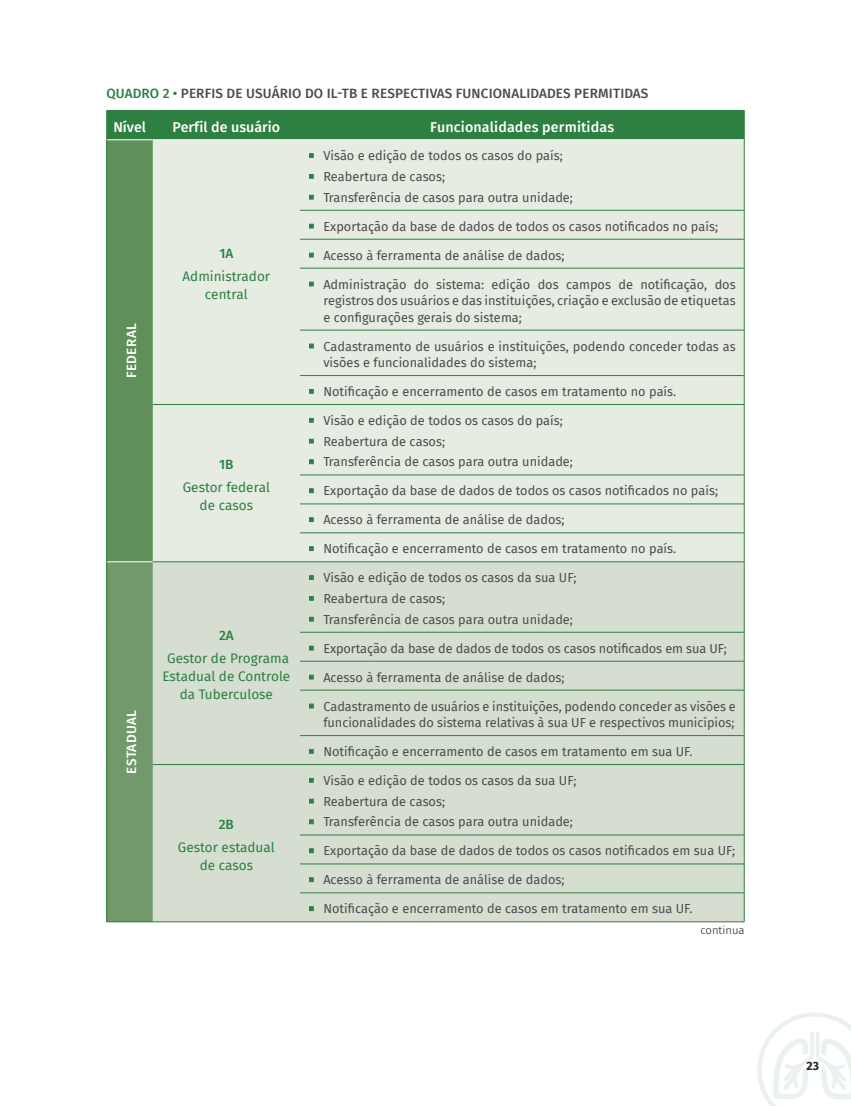
<style>
.page{position:relative;width:851px;height:1106px;background:#fff}
.page>*{position:absolute;margin:0;border:0;box-sizing:border-box;transform-origin:0 0}
.t1{font:500 14.25px "Fira Sans";letter-spacing:.01em;color:#fff}
.t2{font:13.5px/18px "Fira Sans";color:#2d7f42;text-align:center}
.t3{font:500 13.5px "Fira Sans";letter-spacing:.01em;color:#4b4c4d}
.t4{font:500 13.5px "Fira Sans";color:#fff}
.t5{font:500 13.5px "Fira Sans";color:#2d7f42}
.t6{font:12.75px/20.7px "Fira Sans";color:#4b4c4d}
.t7{font:700 12px "Fira Sans";color:#231f20}
.t8{font:300 11.25px "Fira Sans";color:#231f20}
.s1{color:#2d7f42}
</style>
<div class="page">
<svg style="left:757px;top:1012px;width:93px;height:94px"></svg>
<div style="left:107px;top:140px;width:46px;height:422px;background:#5f905a"></div>
<div style="left:153px;top:140px;width:590px;height:421px;background:#e6ece2"></div>
<div style="left:107px;top:562px;width:46px;height:359px;background:#72996b"></div>
<div style="left:153px;top:562px;width:590px;height:359px;background:#d5ded0"></div>
<hr style="left:106px;top:140px;width:1px;height:70px;background:#2d7f42">
<svg style="left:106px;top:210px;width:1px;height:58px"></svg>
<hr style="left:106px;top:268px;width:1px;height:62px;background:#2d7f42">
<hr style="left:106px;top:330px;width:1px;height:45px;background:#2d7f42">
<svg style="left:106px;top:375px;width:1px;height:29px"></svg>
<hr style="left:106px;top:404px;width:1px;height:71px;background:#2d7f42">
<svg style="left:106px;top:475px;width:1px;height:87px"></svg>
<hr style="left:106px;top:562px;width:1px;height:70px;background:#2d7f42">
<svg style="left:106px;top:632px;width:1px;height:58px"></svg>
<hr style="left:106px;top:690px;width:1px;height:45px;background:#2d7f42">
<svg style="left:106px;top:735px;width:1px;height:29px"></svg>
<hr style="left:106px;top:764px;width:1px;height:71px;background:#2d7f42">
<svg style="left:106px;top:835px;width:1px;height:86px"></svg>
<div style="left:106px;top:110px;width:638px;height:30px;background:#2d7f42"></div>
<hr style="left:743px;top:140px;width:1px;height:70px;background:#2d7f42">
<svg style="left:743px;top:210px;width:1px;height:58px"></svg>
<hr style="left:743px;top:268px;width:1px;height:62px;background:#2d7f42">
<hr style="left:743px;top:330px;width:1px;height:45px;background:#2d7f42">
<svg style="left:743px;top:375px;width:1px;height:29px"></svg>
<hr style="left:743px;top:405px;width:1px;height:70px;background:#2d7f42">
<svg style="left:743px;top:475px;width:1px;height:86px"></svg>
<hr style="left:300px;top:210px;width:443px;height:1px;background:#2d7f42">
<hr style="left:300px;top:239px;width:443px;height:1px;background:#2d7f42">
<hr style="left:300px;top:268px;width:443px;height:1px;background:#2d7f42">
<hr style="left:300px;top:330px;width:443px;height:1px;background:#2d7f42">
<hr style="left:300px;top:375px;width:443px;height:1px;background:#2d7f42">
<hr style="left:300px;top:475px;width:443px;height:1px;background:#2d7f42">
<hr style="left:300px;top:503px;width:443px;height:1px;background:#2d7f42">
<hr style="left:300px;top:532px;width:443px;height:1px;background:#2d7f42">
<hr style="left:743px;top:562px;width:1px;height:70px;background:#2d7f42">
<svg style="left:743px;top:632px;width:1px;height:58px"></svg>
<hr style="left:743px;top:690px;width:1px;height:45px;background:#2d7f42">
<svg style="left:743px;top:735px;width:1px;height:29px"></svg>
<hr style="left:743px;top:765px;width:1px;height:70px;background:#2d7f42">
<svg style="left:743px;top:835px;width:1px;height:86px"></svg>
<hr style="left:300px;top:632px;width:443px;height:1px;background:#2d7f42">
<hr style="left:300px;top:661px;width:443px;height:1px;background:#2d7f42">
<hr style="left:300px;top:690px;width:443px;height:1px;background:#2d7f42">
<hr style="left:300px;top:735px;width:443px;height:1px;background:#2d7f42">
<hr style="left:300px;top:834px;width:443px;height:1px;background:#2d7f42">
<hr style="left:300px;top:863px;width:443px;height:1px;background:#2d7f42">
<hr style="left:300px;top:892px;width:443px;height:1px;background:#2d7f42">
<hr style="left:106px;top:921px;width:47px;height:1px;background:#2d7f42">
<hr style="left:153px;top:921px;width:147px;height:1px;background:#2d7f42">
<hr style="left:300px;top:921px;width:444px;height:1px;background:#2d7f42">
<hr style="left:153px;top:404px;width:147px;height:1px;background:#2d7f42">
<hr style="left:300px;top:404px;width:444px;height:1px;background:#2d7f42">
<hr style="left:153px;top:561px;width:147px;height:1px;background:#2d7f42">
<hr style="left:300px;top:561px;width:444px;height:1px;background:#2d7f42">
<hr style="left:153px;top:764px;width:147px;height:1px;background:#2d7f42">
<hr style="left:300px;top:764px;width:444px;height:1px;background:#2d7f42">
<hr style="left:107px;top:139px;width:46px;height:1px;background:#fff">
<hr style="left:153px;top:139px;width:147px;height:1px;background:#fff">
<hr style="left:300px;top:139px;width:443px;height:1px;background:#fff">
<hr style="left:107px;top:561px;width:46px;height:1px;background:#fff">
<svg style="left:309px;top:153px;width:5px;height:5px"></svg>
<svg style="left:309px;top:174px;width:5px;height:5px"></svg>
<svg style="left:309px;top:195px;width:5px;height:4px"></svg>
<svg style="left:309px;top:224px;width:5px;height:4px"></svg>
<svg style="left:309px;top:253px;width:5px;height:4px"></svg>
<svg style="left:309px;top:281px;width:5px;height:5px"></svg>
<svg style="left:309px;top:343px;width:5px;height:5px"></svg>
<svg style="left:309px;top:389px;width:5px;height:5px"></svg>
<svg style="left:309px;top:418px;width:5px;height:5px"></svg>
<svg style="left:309px;top:439px;width:5px;height:4px"></svg>
<svg style="left:309px;top:459px;width:5px;height:5px"></svg>
<svg style="left:309px;top:488px;width:5px;height:5px"></svg>
<svg style="left:309px;top:517px;width:5px;height:5px"></svg>
<svg style="left:309px;top:546px;width:5px;height:5px"></svg>
<svg style="left:309px;top:575px;width:5px;height:5px"></svg>
<svg style="left:309px;top:596px;width:5px;height:4px"></svg>
<svg style="left:309px;top:617px;width:5px;height:4px"></svg>
<svg style="left:309px;top:645px;width:5px;height:5px"></svg>
<svg style="left:309px;top:674px;width:5px;height:5px"></svg>
<svg style="left:309px;top:703px;width:5px;height:5px"></svg>
<svg style="left:309px;top:749px;width:5px;height:4px"></svg>
<svg style="left:309px;top:778px;width:5px;height:4px"></svg>
<svg style="left:309px;top:798px;width:5px;height:5px"></svg>
<svg style="left:309px;top:819px;width:5px;height:5px"></svg>
<svg style="left:309px;top:848px;width:5px;height:5px"></svg>
<svg style="left:309px;top:877px;width:5px;height:5px"></svg>
<svg style="left:309px;top:906px;width:5px;height:5px"></svg>
<p class="t5" style="left:106px;top:82px;width:19px">QUADR</p>
<p class="t3" style="left:150px;top:82px;width:315px"><span class="s1">O 2 •</span> PERFIS DE USUÁRI O DO IL-TB E RESPECTIVAS FUN</p>
<p class="t3" style="left:481px;top:82px;width:30px">CIONALIDAD</p>
<p class="t3" style="left:556px;top:82px;width:61px">ES PERMITIDA</p>
<p class="t3" style="left:641px;top:82px;width:9px">S</p>
<p class="t1" style="left:113px;top:116px;width:34px">NÍVEL</p>
<p class="t1" style="left:172px;top:115px;width:109px">PERFIL DE USUÁRIO</p>
<p class="t1" style="left:430px;top:115px;width:186px">FUNCIONALIDADES PERMITIDAS</p>
<p class="t4" style="left:120px;top:378px;width:55px;rotate:-90deg">FEDERAL</p>
<p class="t5" style="left:219px;top:243px;width:15px">1A</p>
<p class="t2" style="left:182px;top:266px;width:89px">Administrador central</p>
<p class="t5" style="left:219px;top:454px;width:16px">1B</p>
<p class="t2" style="left:183px;top:477px;width:89px">Gestor federal de casos</p>
<p class="t4" style="left:120px;top:773px;width:65px;rotate:-90deg">ESTADUAL</p>
<p class="t5" style="left:219px;top:625px;width:16px">2A</p>
<p class="t2" style="left:162px;top:648px;width:129px">Gestor de Programa<br>Estadual de Controle da Tuberculose</p>
<p class="t5" style="left:219px;top:813px;width:17px">2B</p>
<p class="t2" style="left:178px;top:837px;width:98px">Gestor estadual de casos</p>
<p class="t6" style="left:323px;top:145px;width:251px">Visão e edição de todos os casos do país;<br>Reabertura de casos;<br>Transferência de casos para outra unidade;</p>
<p class="t6" style="left:323px;top:215px;width:396px">Exportação da base de dados de todos os casos notificados no país;</p>
<p class="t6" style="left:323px;top:244px;width:242px">Acesso à ferramenta de análise de dados;</p>
<p class="t6" style="left:323px;top:275px;width:414px;line-height:16.5px;text-align:justify">Administração do sistema: edição dos campos de notificação, dos registros dos usuários e das instituições, criação e exclusão de etiquetas e configurações gerais do sistema;</p>
<p class="t6" style="left:323px;top:337px;width:414px;line-height:16.5px">Cadastramento de usuários e instituições, podendo conceder todas as visões e funcionalidades do sistema;</p>
<p class="t6" style="left:323px;top:381px;width:354px">Notificação e encerramento de casos em tratamento no país.</p>
<p class="t6" style="left:323px;top:410px;width:251px">Visão e edição de todos os casos do país;<br>Reabertura de casos;<br>Transferência de casos para outra unidade;</p>
<p class="t6" style="left:323px;top:480px;width:396px">Exportação da base de dados de todos os casos notificados no país;</p>
<p class="t6" style="left:323px;top:509px;width:242px">Acesso à ferramenta de análise de dados;</p>
<p class="t6" style="left:323px;top:538px;width:354px">Notificação e encerramento de casos em tratamento no país.</p>
<p class="t6" style="left:323px;top:567px;width:254px">Visão e edição de todos os casos da sua UF;<br>Reabertura de casos;<br>Transferência de casos para outra unidade;</p>
<p class="t6" style="left:323px;top:637px;width:405px">Exportação da base de dados de todos os casos notificados em sua UF;</p>
<p class="t6" style="left:323px;top:666px;width:242px">Acesso à ferramenta de análise de dados;</p>
<p class="t6" style="left:323px;top:697px;width:414px;line-height:16.5px">Cadastramento de usuários e instituições, podendo conceder as visões e funcionalidades do sistema relativas à sua UF e respectivos municípios;</p>
<p class="t6" style="left:323px;top:741px;width:370px">Notificação e encerramento de casos em tratamento em sua UF.</p>
<p class="t6" style="left:323px;top:769px;width:254px">Visão e edição de todos os casos da sua UF;<br>Reabertura de casos;<br>Transferência de casos para outra unidade;</p>
<p class="t6" style="left:323px;top:840px;width:413px">Exportação da base de dados de todos os casos notificados em sua UF;</p>
<p class="t6" style="left:323px;top:869px;width:242px">Acesso à ferramenta de análise de dados;</p>
<p class="t6" style="left:323px;top:898px;width:370px">Notificação e encerramento de casos em tratamento em sua UF.</p>
<p class="t8" style="left:700px;top:922px;width:46px">continua</p>
<p class="t7" style="left:806px;top:1055px;width:14px">23</p>
</div>
